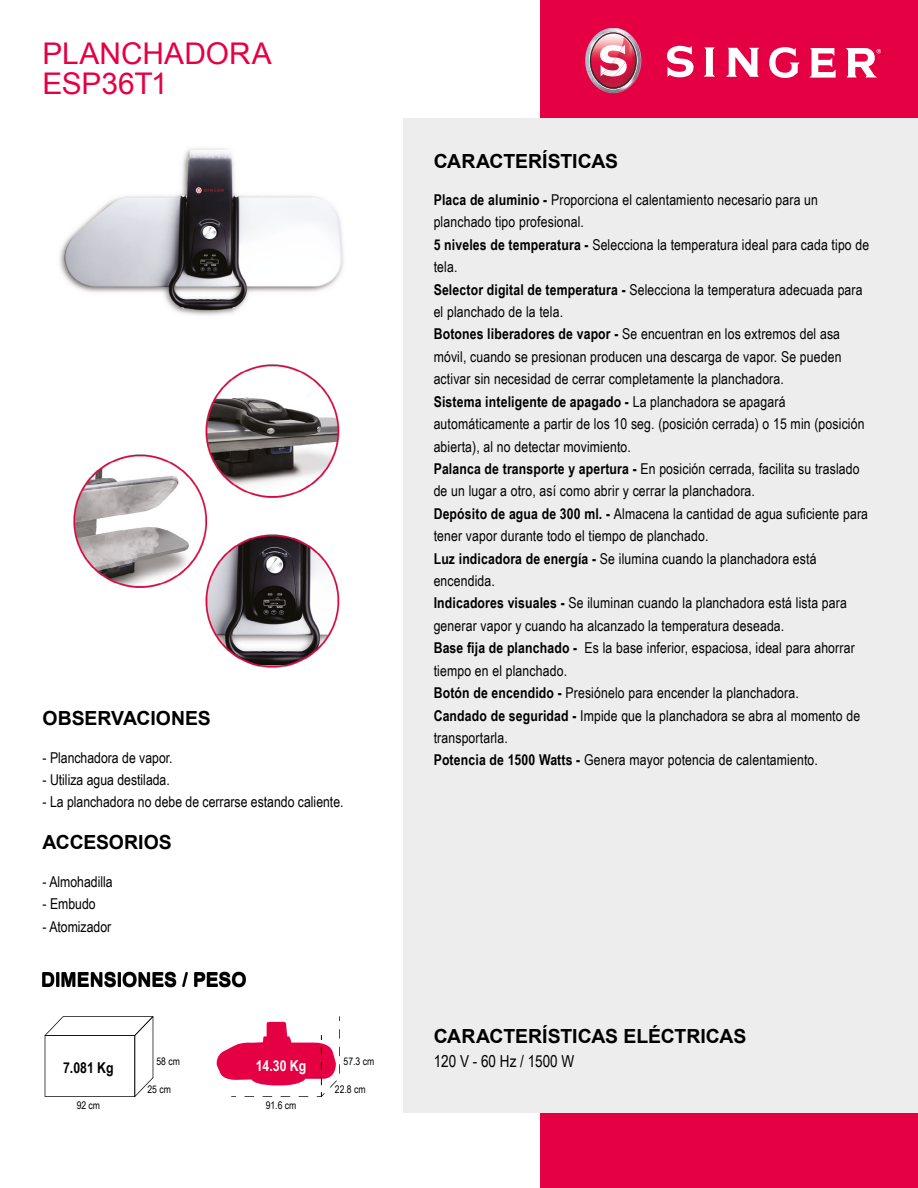
<style>
.page{position:relative;width:918px;height:1188px;background:#fff}
.page>*{position:absolute;margin:0;border:0;box-sizing:border-box;transform-origin:0 0}
.t1{font:29.85px/29.8px "Arial";color:#e50043}
.t2{font:700 19.5px "Arial";letter-spacing:-.005em;color:#000}
.t3{font:16.5px "Arial Narrow";color:#000}
.t4{font:15px/22.4px "Arial Narrow";letter-spacing:.01em;color:#000}
.t5{font:700 15px "Arial Narrow";color:#000}
.t6{font:700 15px "Arial Narrow";color:#fff}
.t7{font:10.5px "Arial Narrow";color:#000}
.s1{font-weight:700}
</style>
<div class="page">
<div style="left:540px;top:0;width:378px;height:1188px;background:#e50043"></div>
<div style="left:403px;top:118px;width:515px;height:995px;background:#ededed"></div>
<img style="left:585px;top:28px;width:56px;height:65px">
<svg style="left:667px;top:46px;width:27px;height:31px"></svg>
<svg style="left:704px;top:47px;width:11px;height:30px"></svg>
<svg style="left:726px;top:48px;width:33px;height:29px"></svg>
<svg style="left:769px;top:47px;width:31px;height:31px"></svg>
<svg style="left:809px;top:48px;width:27px;height:30px"></svg>
<svg style="left:846px;top:48px;width:35px;height:29px"></svg>
<svg style="left:45px;top:1016px;width:108px;height:81px"></svg>
<svg style="left:216px;top:1016px;width:124px;height:81px"></svg>
<img style="left:59px;top:148px;width:285px;height:167px">
<img style="left:73px;top:364px;width:267px;height:304px">
<h1 class="t1" style="left:43px;top:39px;width:231px">PLANCHADORA<br>ESP36T1</h1>
<h2 class="t2" style="left:43px;top:705px;width:170px">OBSERVACIONES</h2>
<p class="t4" style="left:43px;top:746px;width:132px">- Planchadora de vapor.</p>
<p class="t4" style="left:43px;top:768px;width:129px">- Utiliza agua destilada.</p>
<p class="t4" style="left:43px;top:790px;width:303px">- La planchadora no debe de cerrarse estando caliente.</p>
<h2 class="t2" style="left:43px;top:830px;width:131px">ACCESORIOS</h2>
<p class="t4" style="left:43px;top:870px;width:72px">- Almohadilla</p>
<p class="t4" style="left:43px;top:892px;width:55px">- Embudo</p>
<p class="t4" style="left:43px;top:915px;width:70px">- Atomizador</p>
<h2 class="t2" style="left:41px;top:967px;width:207px">DIMENSIONES / PESO</h2>
<p class="t7" style="left:156px;top:1053px;width:25px">58 cm</p>
<p class="t7" style="left:344px;top:1053px;width:32px">57.3 cm</p>
<p class="t7" style="left:147px;top:1082px;width:25px">25 cm</p>
<p class="t7" style="left:335px;top:1082px;width:32px">22.8 cm</p>
<p class="t5" style="left:63px;top:1056px;width:52px">7.081 Kg</p>
<p class="t6" style="left:256px;top:1054px;width:52px">14.30 Kg</p>
<p class="t7" style="left:77px;top:1097px;width:25px">92 cm</p>
<p class="t7" style="left:266px;top:1097px;width:32px">91.6 cm</p>
<h2 class="t2" style="left:434px;top:148px;width:186px">CARACTERÍSTICAS</h2>
<p class="t4" style="left:434px;top:188px;width:437px"><span class="s1">Placa de aluminio -</span> Proporciona el calentamiento necesario para un planchado tipo profesional.<br><span class="s1">5 niveles de temperatura -</span> Selecciona la temperatura ideal para cada tipo de tela.<br><span class="s1">Selector digital de temperatura -</span> Selecciona la temperatura adecuada para el planchado de la tela.<br><span class="s1">Botones liberadores de vapor -</span> Se encuentran en los extremos del asa móvil, cuando se presionan producen una descarga de vapor. Se pueden activar sin necesidad de cerrar completamente la planchadora.<br><span class="s1">Sistema inteligente de apagado -</span> La planchadora se apagará automáticamente a partir de los 10 seg. (posición cerrada) o 15 min (posición abierta), al no detectar movimiento.<br><span class="s1">Palanca de transporte y apertura -</span> En posición cerrada, facilita su traslado de un lugar a otro, así como abrir y cerrar la planchadora.<br><span class="s1">Depósito de agua de 300 ml. -</span> Almacena la cantidad de agua suficiente para tener vapor durante todo el tiempo de planchado.<br><span class="s1">Luz indicadora de energía -</span> Se ilumina cuando la planchadora está encendida.<br><span class="s1">Indicadores visuales -</span> Se iluminan cuando la planchadora está lista para generar vapor y cuando ha alcanzado la temperatura deseada.<br><span class="s1">Base fija de planchado -</span> Es la base inferior, espaciosa, ideal para ahorrar tiempo en el planchado.<br><span class="s1">Botón de encendido -</span> Presiónelo para encender la planchadora.<br><span class="s1">Candado de seguridad -</span> Impide que la planchadora se abra al momento de transportarla.<br><span class="s1">Potencia de 1500 Watts -</span> Genera mayor potencia de calentamiento.</p>
<h2 class="t2" style="left:434px;top:1023px;width:314px">CARACTERÍSTICAS ELÉCTRICAS</h2>
<p class="t3" style="left:434px;top:1049px;width:142px">120 V - 60 Hz / 1500 W</p>
</div>
